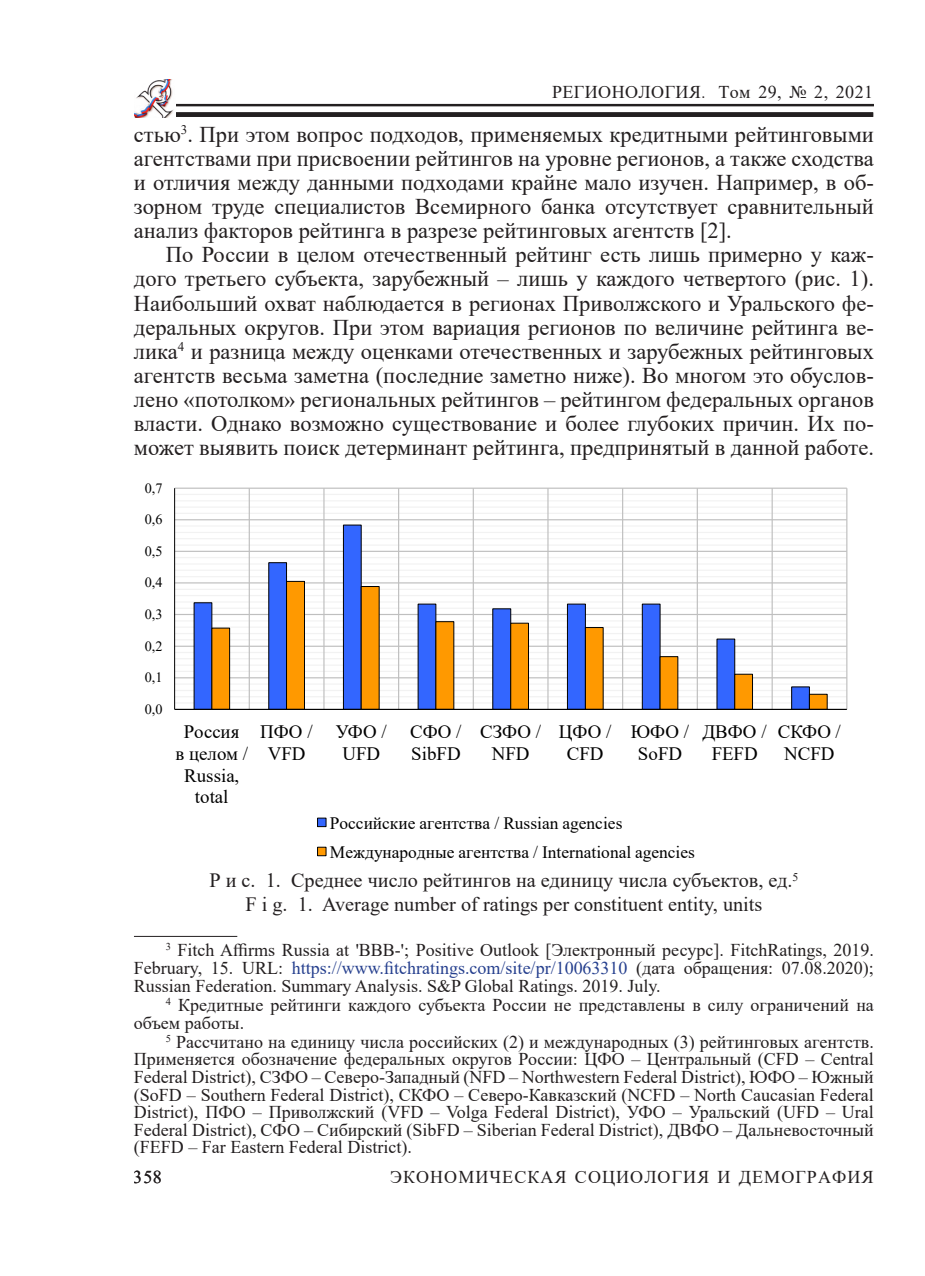
<style>
.page{position:relative;width:925px;height:1276px;background:#fff}
.page>*{position:absolute;margin:0;border:0;box-sizing:border-box;transform-origin:0 0}
.t1{font:22.5px/24.1px "Times New Roman";color:#231f20;text-align:justify}
._10-4-17{font:20.25px "Times New Roman";color:#231f20}
.t2{font:18.9px/21.8px "Times New Roman";color:#000;text-align:center}
.сноска{font:18px/17.6px "Times New Roman";color:#231f20;text-align:justify}
.сноска-2{font:18px "Times New Roman";letter-spacing:.06em;color:#231f20}
.сноска-3{font:18px "Times New Roman";letter-spacing:.025em;color:#231f20}
.t3{font:17.32px/29px "Times New Roman";color:#000}
.t4{font:14.17px "Times New Roman";color:#000}
.s1{font-size:15.75px}
.s2{color:#253f8e}
</style>
<div class="page">
<img style="left:135px;top:79px;width:39px;height:38px">
<hr style="left:176px;top:104px;width:698px;height:2px;background:#231f20">
<div style="left:176px;top:112px;width:697px;height:5px;background:#231f20"></div>
<hr style="left:175px;top:702px;width:672px;height:1px;background:#f2f2f2">
<hr style="left:175px;top:696px;width:672px;height:1px;background:#f2f2f2">
<hr style="left:175px;top:690px;width:672px;height:1px;background:#f2f2f2">
<hr style="left:175px;top:683px;width:672px;height:1px;background:#f2f2f2">
<hr style="left:175px;top:671px;width:672px;height:1px;background:#f2f2f2">
<hr style="left:175px;top:664px;width:672px;height:2px;background:#f2f2f2">
<hr style="left:175px;top:658px;width:672px;height:1px;background:#f2f2f2">
<hr style="left:175px;top:652px;width:672px;height:1px;background:#f2f2f2">
<hr style="left:175px;top:639px;width:672px;height:1px;background:#f2f2f2">
<hr style="left:175px;top:633px;width:672px;height:1px;background:#f2f2f2">
<hr style="left:175px;top:626px;width:672px;height:2px;background:#f2f2f2">
<hr style="left:175px;top:620px;width:672px;height:1px;background:#f2f2f2">
<hr style="left:175px;top:607px;width:672px;height:2px;background:#f2f2f2">
<hr style="left:175px;top:601px;width:672px;height:1px;background:#f2f2f2">
<hr style="left:175px;top:595px;width:672px;height:1px;background:#f2f2f2">
<hr style="left:175px;top:589px;width:672px;height:1px;background:#f2f2f2">
<hr style="left:175px;top:576px;width:672px;height:1px;background:#f2f2f2">
<hr style="left:175px;top:569px;width:672px;height:2px;background:#f2f2f2">
<hr style="left:175px;top:563px;width:672px;height:1px;background:#f2f2f2">
<hr style="left:175px;top:557px;width:672px;height:1px;background:#f2f2f2">
<hr style="left:175px;top:544px;width:672px;height:2px;background:#f2f2f2">
<hr style="left:175px;top:538px;width:672px;height:1px;background:#f2f2f2">
<hr style="left:175px;top:532px;width:672px;height:1px;background:#f2f2f2">
<hr style="left:175px;top:525px;width:672px;height:1px;background:#f2f2f2">
<hr style="left:175px;top:513px;width:672px;height:1px;background:#f2f2f2">
<hr style="left:175px;top:506px;width:672px;height:2px;background:#f2f2f2">
<hr style="left:175px;top:500px;width:672px;height:1px;background:#f2f2f2">
<hr style="left:175px;top:494px;width:672px;height:1px;background:#f2f2f2">
<hr style="left:175px;top:677px;width:672px;height:1px;background:#bfbfbf">
<hr style="left:175px;top:645px;width:672px;height:2px;background:#bfbfbf">
<hr style="left:175px;top:614px;width:672px;height:1px;background:#bfbfbf">
<hr style="left:175px;top:582px;width:672px;height:1px;background:#bfbfbf">
<hr style="left:175px;top:551px;width:672px;height:1px;background:#bfbfbf">
<hr style="left:175px;top:519px;width:672px;height:1px;background:#bfbfbf">
<hr style="left:175px;top:487px;width:672px;height:2px;background:#bfbfbf">
<hr style="left:249px;top:488px;width:1px;height:221px;background:#bfbfbf">
<hr style="left:323px;top:488px;width:1px;height:221px;background:#bfbfbf">
<hr style="left:398px;top:488px;width:1px;height:221px;background:#bfbfbf">
<hr style="left:473px;top:488px;width:1px;height:221px;background:#bfbfbf">
<hr style="left:547px;top:488px;width:1px;height:221px;background:#bfbfbf">
<hr style="left:622px;top:488px;width:1px;height:221px;background:#bfbfbf">
<hr style="left:697px;top:488px;width:1px;height:221px;background:#bfbfbf">
<hr style="left:771px;top:488px;width:2px;height:221px;background:#bfbfbf">
<hr style="left:846px;top:488px;width:1px;height:221px;background:#bfbfbf">
<svg style="left:194px;top:525px;width:616px;height:184px"></svg>
<svg style="left:211px;top:581px;width:616px;height:128px"></svg>
<hr style="left:174px;top:488px;width:1px;height:221px;background:#000">
<hr style="left:175px;top:709px;width:672px;height:1px;background:#000">
<div style="left:317px;top:818px;width:9px;height:9px;background:#36f;border:1px solid #000"></div>
<div style="left:317px;top:847px;width:9px;height:9px;background:#f90;border:1px solid #000"></div>
<hr style="left:134px;top:936px;width:103px;height:1px;background:#231f20">
<p class="сноска-3" style="left:552px;top:80px;width:323px">РЕГИОНОЛОГИЯ<span class="s1">.</span> Том 29, № 2, 2021</p>
<p class="t1" style="left:134px;top:122px;width:741px">стью<sup>3</sup>. При этом вопрос подходов, применяемых кредитными рейтинговыми агентствами при присвоении рейтингов на уровне регионов, а также сходства и отличия между данными подходами крайне мало изучен. Например, в об&shy;зорном труде специалистов Всемирного банка отсутствует сравнительный анализ факторов рейтинга в разрезе рейтинговых агентств [2].</p>
<p class="t1" style="left:134px;top:242px;width:741px;text-indent:32px">По России в целом отечественный рейтинг есть лишь примерно у каж&shy;дого третьего субъекта, зарубежный – лишь у каждого четвертого (рис. 1).<br>Наибольший охват наблюдается в регионах Приволжского и Уральского фе&shy;деральных округов. При этом вариация регионов по величине рейтинга ве&shy;лика<sup>4</sup> и разница между оценками отечественных и зарубежных рейтинговых агентств весьма заметна (последние заметно ниже). Во многом это обуслов&shy;лено «потолком» региональных рейтингов – рейтингом федеральных органов власти. Однако возможно существование и более глубоких причин. Их по&shy;может выявить поиск детерминант рейтинга, предпринятый в данной работе.</p>
<p class="t4" style="left:145px;top:478px;width:19px">0,7</p>
<p class="t4" style="left:145px;top:509px;width:19px">0,6</p>
<p class="t4" style="left:145px;top:541px;width:19px">0,5</p>
<p class="t4" style="left:145px;top:572px;width:19px">0,4</p>
<p class="t4" style="left:145px;top:604px;width:19px">0,3</p>
<p class="t4" style="left:145px;top:636px;width:19px">0,2</p>
<p class="t4" style="left:145px;top:667px;width:19px">0,1</p>
<p class="t4" style="left:145px;top:699px;width:19px">0,0</p>
<p class="t2" style="left:175px;top:720px;width:74px">Россия<br>в целом /<br>Russia, total</p>
<p class="t2" style="left:260px;top:720px;width:54px">ПФО /<br>VFD</p>
<p class="t2" style="left:336px;top:720px;width:52px">УФО /<br>UFD</p>
<p class="t2" style="left:410px;top:720px;width:53px;text-align:left">СФО /<br>SibFD</p>
<p class="t2" style="left:480px;top:720px;width:62px">СЗФО /<br>NFD</p>
<p class="t2" style="left:559px;top:720px;width:54px">ЦФО /<br>CFD</p>
<p class="t2" style="left:631px;top:720px;width:60px">ЮФО /<br>SoFD</p>
<p class="t2" style="left:702px;top:720px;width:66px">ДВФО /<br>FEFD</p>
<p class="t2" style="left:778px;top:720px;width:65px">СКФО /<br>NCFD</p>
<p class="t3" style="left:330px;top:807px;width:367px">Российские агентства / Russian agencies<br>Международные агентства / International agencies</p>
<p class="_10-4-17" style="left:209px;top:866px;width:590px">Р и с. 1. Среднее число рейтингов на единицу числа субъектов, ед.<sup>5</sup></p>
<p class="_10-4-17" style="left:245px;top:890px;width:518px">F i g. 1. Average number of ratings per constituent entity, units</p>
<p class="сноска" style="left:134px;top:940px;width:741px;text-indent:32px"><sup>3</sup> Fitch Affirms Russia at 'BBB-'; Positive Outlook [Электронный ресурс]. FitchRatings, 2019.<br>February, 15. URL: <span class="s2">https://www.fitchratings.com/site/pr/10063310</span> (дата обращения: 07.08.2020); Russian Federation. Summary Analysis. S&amp;P Global Ratings. 2019. July.</p>
<p class="сноска" style="left:134px;top:995px;width:741px;text-indent:32px"><sup>4</sup> Кредитные рейтинги каждого субъекта России не представлены в силу ограничений на объем работы.</p>
<p class="сноска" style="left:134px;top:1032px;width:741px;text-indent:32px"><sup>5</sup> Рассчитано на единицу числа российских (2) и международных (3) рейтинговых агентств.<br>Применяется обозначение федеральных округов России: ЦФО – Центральный (CFD – Central Federal District), СЗФО – Северо-Западный (NFD – Northwestern Federal District), ЮФО – Южный (SoFD – Southern Federal District), СКФО – Северо-Кавказский (NCFD – North Caucasian Federal District), ПФО – Приволжский (VFD – Volga Federal District), УФО – Уральский (UFD – Ural Federal District), СФО – Сибирский (SibFD – Siberian Federal District), ДВФО – Дальневосточный (FEFD – Far Eastern Federal District).</p>
<p class="сноска" style="left:134px;top:1167px;width:29px">358</p>
<p class="сноска-2" style="left:390px;top:1164px;width:485px">ЭКОНОМИЧЕСКАЯ СОЦИОЛОГИЯ И ДЕМОГРАФИЯ</p>
</div>
